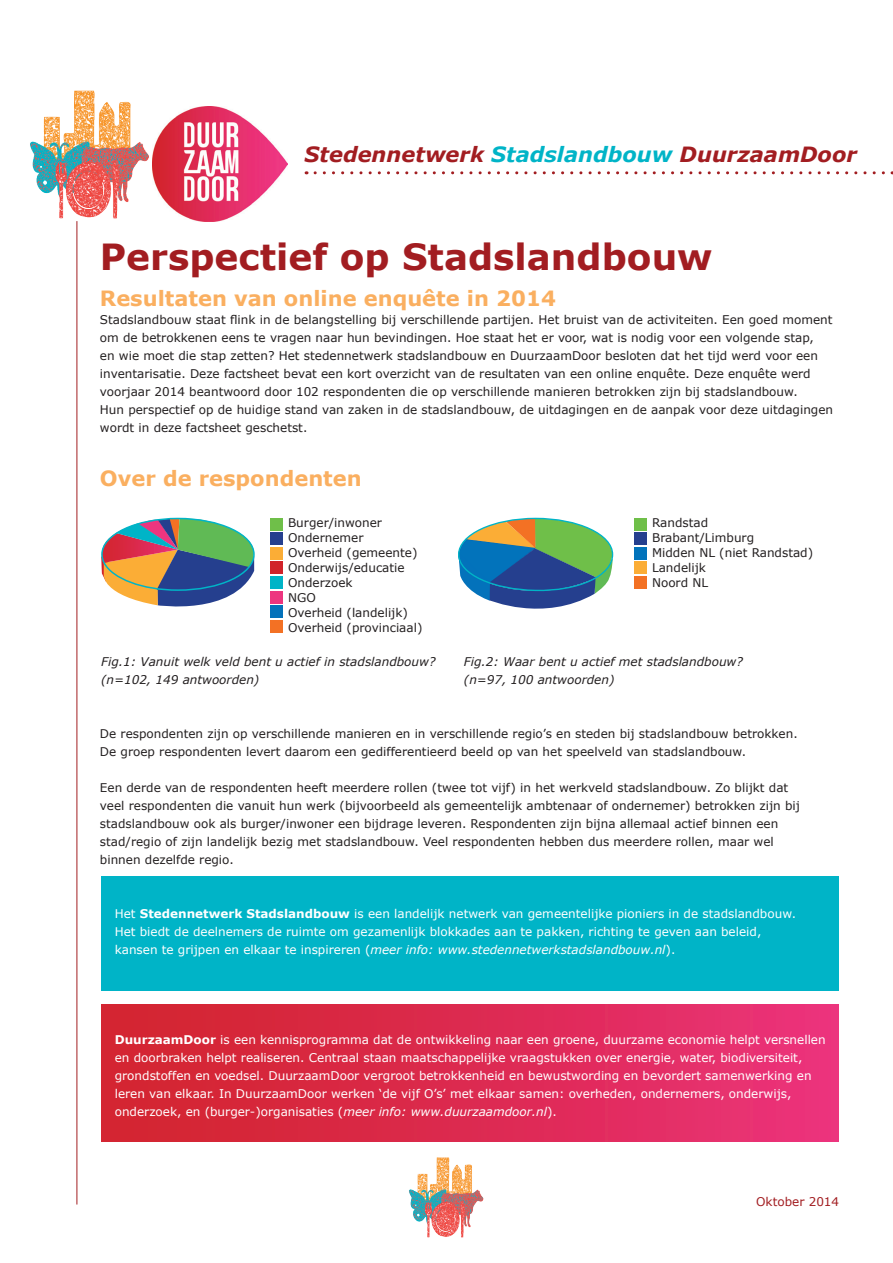
<style>
.page{position:relative;width:893px;height:1263px;background:#fff}
.page>*{position:absolute;margin:0;border:0;box-sizing:border-box;transform-origin:0 0}
.t1{font:700 36px "Verdana";color:#a21d21}
.t2{font:700 21px "Verdana";color:#faaf60}
.t3{font:italic 700 21px "Verdana";color:#a21d21}
.t4{font:12px/18px "Verdana";color:#231f20}
.t5{font:12px/18px "Verdana";color:#fff}
.t6{font:italic 12px/18px "Verdana";color:#231f20}
.t7{font:12px "Verdana";color:#a21d21}
.s1{color:#00b4c7}
.s2{font-weight:700}
.s3{font-style:italic}
</style>
<div class="page">
<svg style="left:315px;top:171px;width:578px;height:3px"></svg>
<img style="left:409px;top:1157px;width:75px;height:81px">
<img style="left:30px;top:91px;width:119px;height:128px">
<img style="left:152px;top:107px;width:136px;height:114px">
<div style="left:101px;top:876px;width:738px;height:114px;background:#00b4c7"></div>
<div style="left:101px;top:1005px;width:738px;height:136px;background:linear-gradient(to right,#d1232b,#eb327a)"></div>
<hr style="left:77px;top:221px;width:1px;height:983px;background:#a21d21">
<svg style="left:101px;top:517px;width:154px;height:90px"></svg>
<div style="left:270px;top:576px;width:13px;height:13px;background:#00b4c7"></div>
<div style="left:270px;top:591px;width:13px;height:12px;background:#ed357f"></div>
<div style="left:270px;top:605px;width:13px;height:13px;background:#0372bb"></div>
<div style="left:270px;top:620px;width:13px;height:12px;background:#f37124"></div>
<div style="left:270px;top:561px;width:13px;height:13px;background:#d1232a"></div>
<div style="left:270px;top:547px;width:13px;height:13px;background:#fbad36"></div>
<div style="left:270px;top:532px;width:13px;height:13px;background:#253f8e"></div>
<div style="left:270px;top:518px;width:13px;height:12px;background:#6fbf49"></div>
<div style="left:634px;top:576px;width:13px;height:13px;background:#f37124"></div>
<div style="left:634px;top:561px;width:13px;height:13px;background:#fbad36"></div>
<div style="left:634px;top:547px;width:13px;height:13px;background:#0273bb"></div>
<div style="left:634px;top:532px;width:13px;height:13px;background:#253f8e"></div>
<div style="left:634px;top:518px;width:13px;height:12px;background:#6fbf49"></div>
<svg style="left:458px;top:517px;width:156px;height:92px"></svg>
<h2 class="t3" style="left:305px;top:139px;width:554px">Stedennetwerk <span class="s1">Stadslandbouw</span> DuurzaamDoor</h2>
<h1 class="t1" style="left:100px;top:231px;width:614px">Perspectief op Stadslandbouw</h1>
<h2 class="t2" style="left:100px;top:283px;width:458px">Resultaten van online enquête in 2014</h2>
<p class="t4" style="left:100px;top:311px;width:735px">Stadslandbouw staat flink in de belangstelling bij verschillende partijen. Het bruist van de activiteiten. Een goed moment om de betrokkenen eens te vragen naar hun bevindingen. Hoe staat het er voor, wat is nodig voor een volgende stap,<br>en wie moet die stap zetten? Het stedennetwerk stadslandbouw en DuurzaamDoor besloten dat het tijd werd voor een inventarisatie. Deze factsheet bevat een kort overzicht van de resultaten van een online enquête. Deze enquête werd voorjaar 2014 beantwoord door 102 respondenten die op verschillende manieren betrokken zijn bij stadslandbouw.<br>Hun perspectief op de huidige stand van zaken in de stadslandbouw, de uitdagingen en de aanpak voor deze uitdagingen wordt in deze factsheet geschetst.</p>
<h2 class="t2" style="left:100px;top:463px;width:263px">Over de respondenten</h2>
<p class="t4" style="left:288px;top:515px;width:136px;line-height:15px">Burger/inwoner<br>Ondernemer<br>Overheid (gemeente)<br>Onderwijs/educatie<br>Onderzoek<br>NGO<br>Overheid (landelijk)<br>Overheid (provinciaal)</p>
<p class="t4" style="left:652px;top:515px;width:163px;line-height:15px">Randstad<br>Brabant/Limburg<br>Midden NL (niet Randstad)<br>Landelijk<br>Noord NL</p>
<p class="t6" style="left:101px;top:653px;width:336px">Fig.1: Vanuit welk veld bent u actief in stadslandbouw? (n=102, 149 antwoorden)</p>
<p class="t6" style="left:464px;top:653px;width:281px">Fig.2: Waar bent u actief met stadslandbouw? (n=97, 100 antwoorden)</p>
<p class="t4" style="left:100px;top:725px;width:699px">De respondenten zijn op verschillende manieren en in verschillende regio’s en steden bij stadslandbouw betrokken.<br>De groep respondenten levert daarom een gedifferentieerd beeld op van het speelveld van stadslandbouw.</p>
<p class="t4" style="left:100px;top:779px;width:702px">Een derde van de respondenten heeft meerdere rollen (twee tot vijf) in het werkveld stadslandbouw. Zo blijkt dat veel respondenten die vanuit hun werk (bijvoorbeeld als gemeentelijk ambtenaar of ondernemer) betrokken zijn bij stadslandbouw ook als burger/inwoner een bijdrage leveren. Respondenten zijn bijna allemaal actief binnen een stad/regio of zijn landelijk bezig met stadslandbouw. Veel respondenten hebben dus meerdere rollen, maar wel binnen dezelfde regio.</p>
<p class="t5" style="left:115px;top:905px;width:683px">Het <span class="s2">Stedennetwerk Stadslandbouw</span> is een landelijk netwerk van gemeentelijke pioniers in de stadslandbouw.<br>Het biedt de deelnemers de ruimte om gezamenlijk blokkades aan te pakken, richting te geven aan beleid, kansen te grijpen en elkaar te inspireren (<span class="s3">meer info: www.stedennetwerkstadslandbouw.nl</span>).</p>
<p class="t5" style="left:115px;top:1031px;width:712px"><span class="s2">DuurzaamDoor</span> is een kennisprogramma dat de ontwikkeling naar een groene, duurzame economie helpt versnellen en doorbraken helpt realiseren. Centraal staan maatschappelijke vraagstukken over energie, water, biodiversiteit, grondstoffen en voedsel. DuurzaamDoor vergroot betrokkenheid en bewustwording en bevordert samenwerking en leren van elkaar. In DuurzaamDoor werken ‘de vijf O’s’ met elkaar samen: overheden, ondernemers, onderwijs, onderzoek, en (burger-)organisaties (<span class="s3">meer info: www.duurzaamdoor.nl</span>).</p>
<p class="t7" style="left:756px;top:1193px;width:85px">Oktober 2014</p>
</div>
